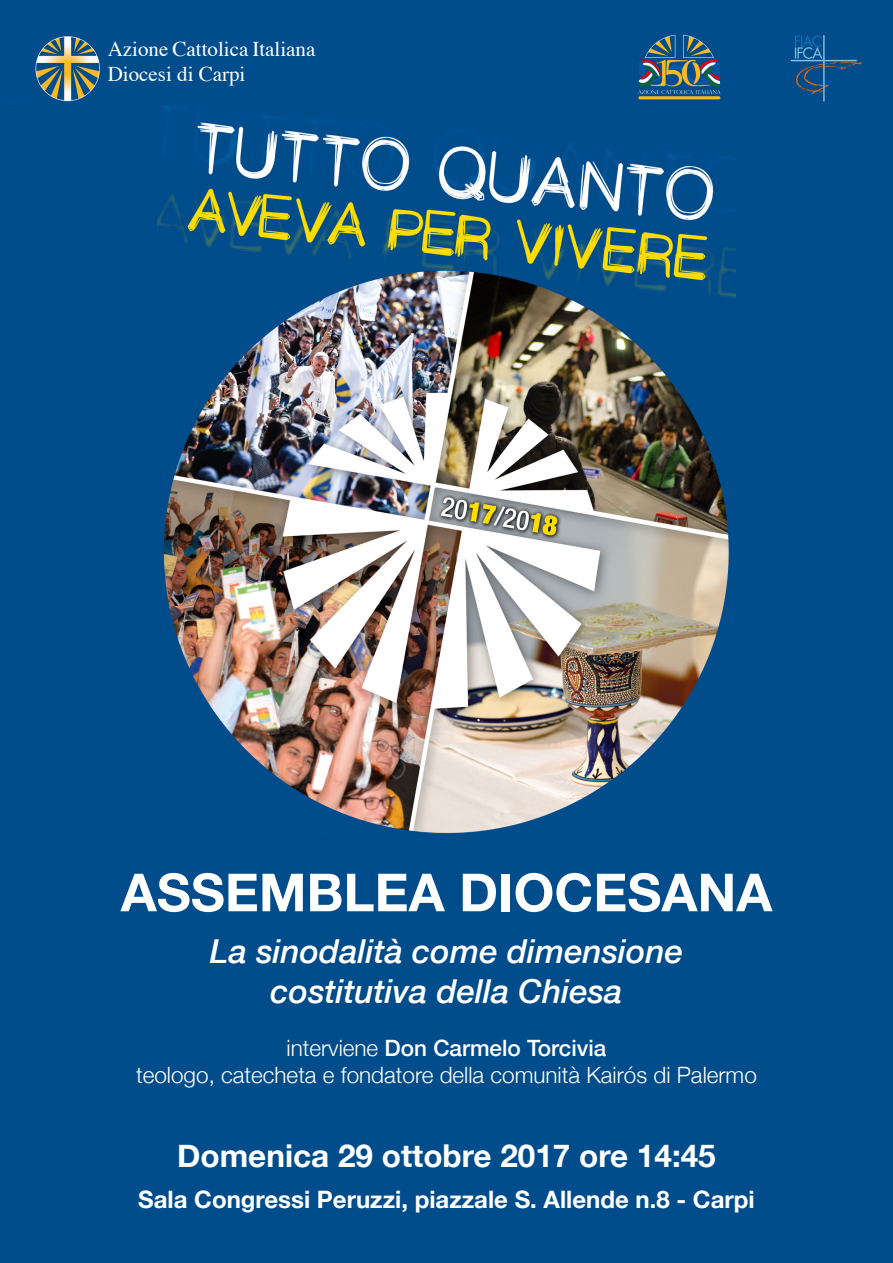
<style>
.page{position:relative;width:893px;height:1263px;background:#014d8b}
.page>*{position:absolute;margin:0;border:0;box-sizing:border-box;transform-origin:0 0}
.t1{font:700 52.5px "Helvetica Neue";color:#fff}
.t2{font:italic 500 33px "Helvetica Neue";color:#fff}
.t3{font:700 31.5px "Helvetica Neue";color:#fff}
.t4{font:700 24px "Helvetica Neue";color:#fff}
.t5{font:300 22.5px "Helvetica Neue";color:#fff}
.t6{font:500 22.5px "Helvetica Neue";color:#fff}
.t7{font:21px "Times";color:#fff}
.s1{font-weight:300}
</style>
<div class="page">
<img style="left:158px;top:105px;width:577px;height:729px">
<img style="left:35px;top:36px;width:65px;height:66px">
<img style="left:638px;top:34px;width:224px;height:68px">
<p class="t7" style="left:108px;top:29px;width:209px">Azione Cattolica Italiana</p>
<p class="t7" style="left:108px;top:55px;width:139px">Diocesi di Carpi</p>
<p class="t1" style="left:121px;top:851px;width:653px">ASSEMBLEA DIOCESANA</p>
<p class="t2" style="left:210px;top:923px;width:475px">La sinodalità come dimensione</p>
<p class="t2" style="left:270px;top:962px;width:354px">costitutiva della Chiesa</p>
<p class="t6" style="left:287px;top:1029px;width:321px"><span class="s1">interviene</span> Don Carmelo Torcivia</p>
<p class="t5" style="left:136px;top:1056px;width:622px">teologo, catecheta e fondatore della comunità Kairós di Palermo</p>
<p class="t3" style="left:177px;top:1131px;width:540px">Domenica 29 ottobre 2017 ore 14:45</p>
<p class="t4" style="left:138px;top:1180px;width:618px">Sala Congressi Peruzzi, piazzale S. Allende n.8 - Carpi</p>
</div>
